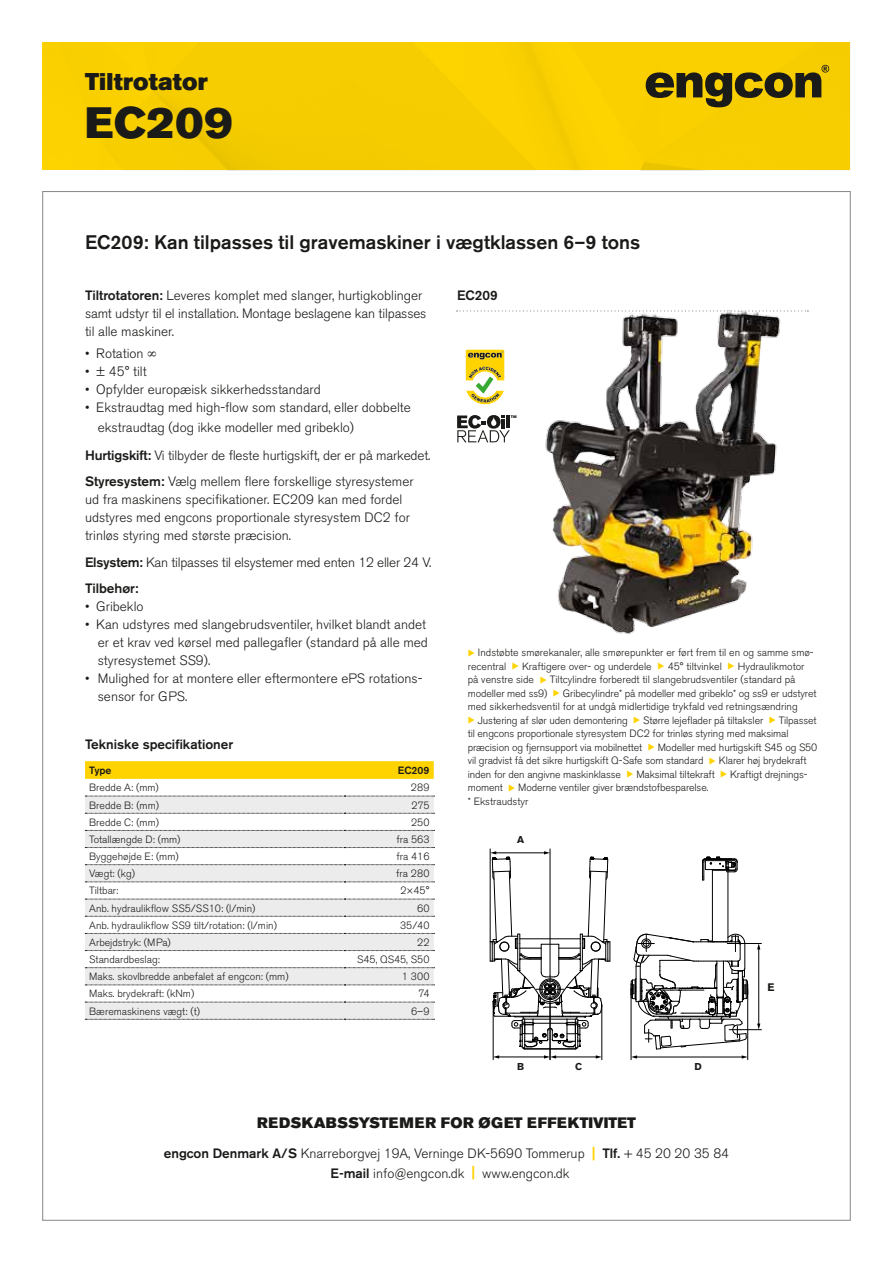
<style>
.page{position:relative;width:893px;height:1263px;background:#fff}
.page>*{position:absolute;margin:0;border:0;box-sizing:border-box;transform-origin:0 0}
.t1{font:43.5px "Akzidenz Grotesk BE Super";letter-spacing:.02em;color:#1a1a18}
.t2{font:24px "Akzidenz Grotesk BE Super";letter-spacing:.01em;color:#1a1a18}
.t3{font:500 19.5px "Akzidenz Grotesk BE";color:#1a1a18}
.t4{font:15px "Akzidenz Grotesk BE Super";letter-spacing:.02em;color:#1a1a18}
.t5{font:300 13.5px/18px "Akzidenz Grotesk BE";color:#1a1a18}
.t6{font:500 13.5px "Akzidenz Grotesk BE";color:#1a1a18}
.t7{font:700 10.8px "Akzidenz Grotesk BE";color:#1a1a18}
.t8{font:300 10.5px/13.5px "Akzidenz Grotesk BE";color:#1a1a18}
.t9{font:500 10.5px "Akzidenz Grotesk BE";color:#1a1a18}
.t10{font:700 9.9px "Akzidenz Grotesk BE";color:#1a1a18}
.t11{font:3.75px "Akzidenz Grotesk BE Super";color:#1a1a18}
.s1{font-weight:500}
.s2{color:#ffd300}
.s3{font-family:"Akzidenz Grotesk BE Super";font-weight:400;color:#ffd300}
</style>
<div class="page">
<div style="left:43px;top:43px;width:807px;height:127px;background:#f7ce00"></div>
<svg style="left:646px;top:65px;width:183px;height:42px"></svg>
<svg style="left:457px;top:310px;width:351px;height:2px"></svg>
<svg style="left:464px;top:349px;width:42px;height:56px"></svg>
<svg style="left:457px;top:415px;width:53px;height:27px"></svg>
<hr style="left:525px;top:1049px;width:50px;height:1px;background:#000">
<hr style="left:490px;top:849px;width:1px;height:92px;background:#000">
<hr style="left:550px;top:849px;width:1px;height:126px;background:#000">
<hr style="left:493px;top:1001px;width:1px;height:59px;background:#000">
<hr style="left:602px;top:1005px;width:1px;height:55px;background:#000">
<hr style="left:550px;top:1003px;width:1px;height:57px;background:#000">
<hr style="left:555px;top:1057px;width:42px;height:1px;background:#000">
<svg style="left:596px;top:1055px;width:6px;height:3px"></svg>
<hr style="left:498px;top:1057px;width:47px;height:1px;background:#000">
<svg style="left:493px;top:1055px;width:6px;height:3px"></svg>
<svg style="left:544px;top:1055px;width:12px;height:3px"></svg>
<svg style="left:490px;top:851px;width:121px;height:198px"></svg>
<hr style="left:712px;top:870px;width:1px;height:71px;background:#000">
<hr style="left:728px;top:872px;width:1px;height:69px;background:#000">
<svg style="left:702px;top:857px;width:36px;height:24px"></svg>
<hr style="left:631px;top:989px;width:1px;height:71px;background:#000">
<hr style="left:747px;top:989px;width:1px;height:71px;background:#000">
<hr style="left:636px;top:1057px;width:107px;height:1px;background:#000">
<svg style="left:631px;top:1055px;width:6px;height:3px"></svg>
<svg style="left:742px;top:1055px;width:6px;height:3px"></svg>
<svg style="left:630px;top:934px;width:131px;height:115px"></svg>
<svg style="left:85px;top:761px;width:349px;height:18px;background:#ffd304"></svg>
<svg style="left:85px;top:797px;width:349px;height:222px;fill:#ececed"></svg>
<svg style="left:85px;top:1019px;width:350px;height:1px"></svg>
<svg style="left:85px;top:796px;width:350px;height:1px"></svg>
<svg style="left:85px;top:813px;width:350px;height:1px"></svg>
<svg style="left:85px;top:830px;width:350px;height:1px"></svg>
<svg style="left:85px;top:847px;width:350px;height:1px"></svg>
<svg style="left:85px;top:864px;width:350px;height:1px"></svg>
<svg style="left:85px;top:882px;width:350px;height:1px"></svg>
<svg style="left:85px;top:899px;width:350px;height:1px"></svg>
<svg style="left:85px;top:916px;width:350px;height:1px"></svg>
<svg style="left:85px;top:933px;width:350px;height:1px"></svg>
<svg style="left:85px;top:950px;width:350px;height:1px"></svg>
<svg style="left:85px;top:967px;width:350px;height:1px"></svg>
<svg style="left:85px;top:985px;width:350px;height:1px"></svg>
<svg style="left:85px;top:1002px;width:350px;height:1px"></svg>
<img style="left:540px;top:310px;width:246px;height:325px">
<h2 class="t2" style="left:85px;top:68px;width:124px">Tiltrotator</h2>
<h1 class="t1" style="left:85px;top:98px;width:149px">EC209</h1>
<h3 class="t3" style="left:85px;top:231px;width:557px">EC209: Kan tilpasses til gravemaskiner i vægtklassen 6–9 tons</h3>
<p class="t5" style="left:85px;top:287px;width:343px"><span class="s1">Tiltrotatoren:</span> Leveres komplet med slanger, hurtigkoblinger samt udstyr til el installation. Montage beslagene kan tilpasses til alle maskiner.</p>
<p class="t5" style="left:85px;top:345px;width:73px">• Rotation ∞</p>
<p class="t5" style="left:85px;top:363px;width:63px">• ± 45° tilt</p>
<p class="t5" style="left:85px;top:381px;width:237px">• Opfylder europæisk sikkerhedsstandard</p>
<p class="t5" style="left:98px;top:398px;width:315px;line-height:19.5px;text-indent:-13px">• Ekstraudtag med high-flow som standard, eller dobbelte ekstraudtag (dog ikke modeller med gribeklo)</p>
<p class="t5" style="left:85px;top:442px;width:347px;line-height:26.5px"><span class="s1">Hurtigskift:</span> Vi tilbyder de fleste hurtigskift, der er på markedet.<br><span class="s1">Styresystem:</span> Vælg mellem flere forskellige styresystemer</p>
<p class="t5" style="left:85px;top:491px;width:326px">ud fra maskinens specifikationer. EC209 kan med fordel udstyres med engcons proportionale styresystem DC2 for trinløs styring med største præcision.</p>
<p class="t5" style="left:85px;top:549px;width:348px;line-height:26.5px"><span class="s1">Elsystem:</span> Kan tilpasses til elsystemer med enten 12 eller 24 V.<br><span class="s1">Tilbehør:</span></p>
<p class="t5" style="left:85px;top:598px;width:60px">• Gribeklo</p>
<p class="t5" style="left:98px;top:616px;width:332px;text-indent:-13px">• Kan udstyres med slangebrudsventiler, hvilket blandt andet er et krav ved kørsel med pallegafler (standard på alle med styresystemet SS9).</p>
<p class="t5" style="left:98px;top:670px;width:326px;text-indent:-13px">• Mulighed for at montere eller eftermontere ePS rotations&shy;sensor for GPS.</p>
<p class="t6" style="left:457px;top:287px;width:42px">EC209</p>
<p class="t11" style="left:511px;top:415px;width:7px">TM</p>
<p class="t8" style="left:468px;top:646px;width:350px"><span class="s2">◆</span> Indstøbte smørekanaler, alle smørepunkter er ført frem til en og samme smø&shy;recentral <span class="s2">◆</span> Kraftigere over- og underdele <span class="s2">◆</span> 45° tiltvinkel <span class="s2">◆</span> Hydraulikmotor på venstre side <span class="s2">◆</span> Tiltcylindre forberedt til slangebrudsventiler (standard på modeller med ss9) <span class="s2">◆</span> Gribecylindre* på modeller med gribeklo* og ss9 er udstyret med sikkerhedsventil for at undgå midlertidige trykfald ved retningsændring</p>
<p class="t8" style="left:468px;top:714px;width:351px"><span class="s2">◆</span> Justering af slør uden demontering <span class="s2">◆</span> Større lejeflader på tiltaksler <span class="s2">◆</span> Tilpasset til engcons proportionale styresystem DC2 for trinløs styring med maksimal præcision og fjernsupport via mobilnettet <span class="s2">◆</span> Modeller med hurtigskift S45 og S50 vil gradvist få det sikre hurtigskift Q-Safe som standard <span class="s2">◆</span> Klarer høj brydekraft inden for den angivne maskinklasse <span class="s2">◆</span> Maksimal tiltekraft <span class="s2">◆</span> Kraftigt drejnings&shy;moment <span class="s2">◆</span> Moderne ventiler giver brændstofbesparelse.<br>* Ekstraudstyr</p>
<p class="t6" style="left:85px;top:735px;width:150px">Tekniske specifikationer</p>
<p class="t9" style="left:89px;top:764px;width:24px">Type</p>
<p class="t9" style="left:398px;top:764px;width:33px">EC209</p>
<p class="t8" style="left:89px;top:781px;width:71px">Bredde A: (mm)</p>
<p class="t8" style="left:411px;top:781px;width:20px">289</p>
<p class="t8" style="left:89px;top:798px;width:71px">Bredde B: (mm)</p>
<p class="t8" style="left:412px;top:798px;width:19px">275</p>
<p class="t8" style="left:89px;top:815px;width:71px">Bredde C: (mm)</p>
<p class="t8" style="left:411px;top:815px;width:20px">250</p>
<p class="t8" style="left:89px;top:833px;width:93px">Totallængde D: (mm)</p>
<p class="t8" style="left:396px;top:833px;width:35px">fra 563</p>
<p class="t8" style="left:89px;top:850px;width:91px">Byggehøjde E: (mm)</p>
<p class="t8" style="left:396px;top:850px;width:35px">fra 416</p>
<p class="t8" style="left:89px;top:867px;width:47px">Vægt: (kg)</p>
<p class="t8" style="left:396px;top:867px;width:35px">fra 280</p>
<p class="t8" style="left:89px;top:884px;width:31px">Tiltbar:</p>
<p class="t8" style="left:400px;top:884px;width:31px">2×45°</p>
<p class="t8" style="left:89px;top:901px;width:168px">Anb. hydraulikflow SS5/SS10: (l/min)</p>
<p class="t8" style="left:417px;top:901px;width:14px">60</p>
<p class="t8" style="left:89px;top:918px;width:189px">Anb. hydraulikflow SS9 tilt/rotation: (l/min)</p>
<p class="t8" style="left:400px;top:918px;width:31px">35/40</p>
<p class="t8" style="left:89px;top:936px;width:83px">Arbejdstryk: (MPa)</p>
<p class="t8" style="left:417px;top:936px;width:14px">22</p>
<p class="t8" style="left:89px;top:953px;width:72px">Standardbeslag:</p>
<p class="t8" style="left:357px;top:953px;width:74px">S45, QS45, S50</p>
<p class="t8" style="left:89px;top:970px;width:201px">Maks. skovlbredde anbefalet af engcon: (mm)</p>
<p class="t8" style="left:402px;top:970px;width:29px">1 300</p>
<p class="t8" style="left:89px;top:987px;width:107px">Maks. brydekraft: (kNm)</p>
<p class="t8" style="left:419px;top:987px;width:12px">74</p>
<p class="t8" style="left:89px;top:1004px;width:112px">Bæremaskinens vægt: (t)</p>
<p class="t8" style="left:411px;top:1004px;width:20px">6–9</p>
<p class="t10" style="left:517px;top:834px;width:9px">A</p>
<p class="t7" style="left:767px;top:981px;width:9px">E</p>
<p class="t10" style="left:517px;top:1061px;width:9px">B</p>
<p class="t10" style="left:575px;top:1061px;width:8px">C</p>
<p class="t10" style="left:694px;top:1061px;width:9px">D</p>
<h3 class="t4" style="left:257px;top:1113px;width:380px">REDSKABSSYSTEMER FOR ØGET EFFEKTIVITET</h3>
<p class="t5" style="left:164px;top:1144px;width:567px;line-height:19.5px;text-align:center"><span class="s1">engcon Denmark A/S</span> Knarreborgvej 19A, Verninge DK-5690 Tommerup <span class="s3">|</span> <span class="s1">Tlf.</span> + 45 20 20 35 84<br><span class="s1">E-mail</span> info@engcon.dk <span class="s3">|</span> www.engcon.dk</p>
</div>
